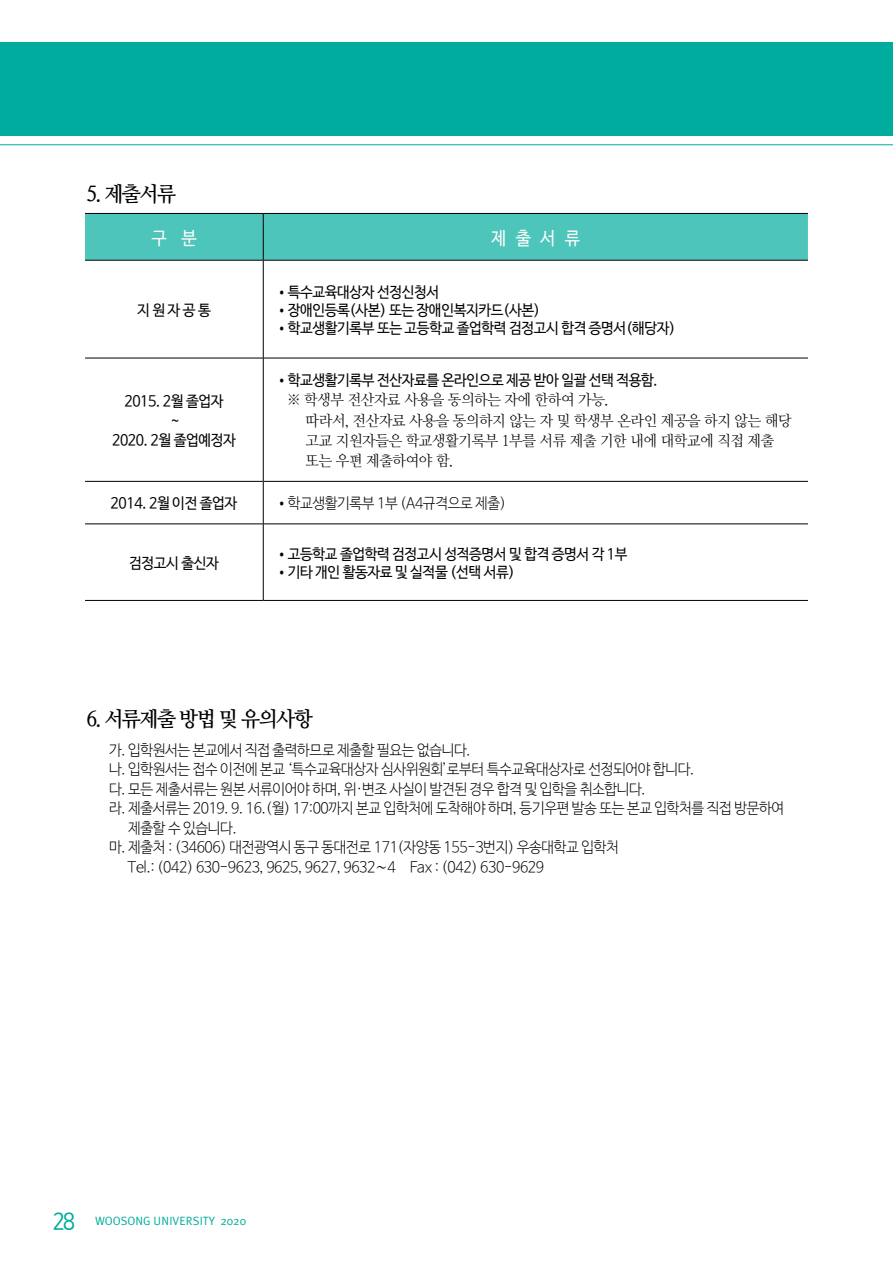
<style>
.page{position:relative;width:893px;height:1263px;background:#fff}
.page>*{position:absolute;margin:0;border:0;box-sizing:border-box;transform-origin:0 0}
.t1{font:21px "Nanum Myeongjo OTF Bold";letter-spacing:-.07em;color:#000;scale:.95 1}
.t2{font:18px "Nanum Barun Gothic OTF";color:#fff;scale:.95 1}
.t3{font:15px "Nanum Barun Gothic OTF Light";letter-spacing:-.025em;color:#000;scale:.95 1}
.t4{font:15px/20px "Nanum Barun Gothic OTF";letter-spacing:-.025em;color:#000;text-align:center;scale:.95 1}
.t5{font:15px/20.2px "Nanum Myeongjo";letter-spacing:-.025em;color:#000;scale:.95 1}
.t6{font:12px "Meta Plus Normal";color:#00ac9d}
.s1{font-family:"Nanum Barun Gothic OTF"}
.s2{font-family:"Nanum Barun Gothic OTF";font-size:22.5px}
</style>
<div class="page">
<div style="left:0;top:43px;width:893px;height:93px;background:#00ac9d"></div>
<hr style="left:0;top:145px;width:893px;height:1px;background:#00ac9d">
<div style="left:85px;top:214px;width:723px;height:46px;background:#4dc5ba"></div>
<svg style="left:85px;top:261px;width:178px;height:339px"></svg>
<svg style="left:264px;top:357px;width:544px;height:243px"></svg>
<hr style="left:85px;top:213px;width:178px;height:1px;background:#000">
<hr style="left:263px;top:213px;width:545px;height:1px;background:#000">
<hr style="left:85px;top:358px;width:178px;height:1px;background:#000">
<hr style="left:85px;top:481px;width:178px;height:1px;background:#000">
<hr style="left:264px;top:358px;width:544px;height:1px;background:#000">
<hr style="left:264px;top:481px;width:544px;height:1px;background:#000">
<hr style="left:85px;top:524px;width:178px;height:1px;background:#000">
<hr style="left:264px;top:524px;width:544px;height:1px;background:#000">
<hr style="left:85px;top:260px;width:178px;height:1px;background:#000">
<hr style="left:263px;top:260px;width:545px;height:1px;background:#000">
<hr style="left:263px;top:214px;width:1px;height:46px;background:#000">
<hr style="left:263px;top:261px;width:1px;height:97px;background:#000">
<hr style="left:263px;top:358px;width:1px;height:123px;background:#000">
<hr style="left:263px;top:481px;width:1px;height:43px;background:#000">
<hr style="left:263px;top:524px;width:1px;height:76px;background:#000">
<hr style="left:85px;top:600px;width:178px;height:1px;background:#000">
<hr style="left:263px;top:600px;width:545px;height:1px;background:#000">
<h1 class="t1" style="left:86px;top:180px;width:96px">5. 제출서류</h1>
<p class="t2" style="left:152px;top:229px;width:49px">구 분</p>
<p class="t2" style="left:491px;top:229px;width:95px">제 출 서 류</p>
<p class="t4" style="left:137px;top:301px;width:79px">지 원 자 공 통</p>
<p class="t4" style="left:112px;top:391px;width:132px">2015. 2월 졸업자<br>~<br>2020. 2월 졸업예정자</p>
<p class="t4" style="left:275px;top:283px;width:174px">•특수교육대상자 선정신청서</p>
<p class="t4" style="left:275px;top:301px;width:280px">•장애인등록(사본) 또는 장애인복지카드(사본)</p>
<p class="t4" style="left:275px;top:319px;width:423px">•학교생활기록부 또는 고등학교 졸업학력 검정고시 합격 증명서(해당자)</p>
<p class="t4" style="left:275px;top:371px;width:404px">•학교생활기록부 전산자료를 온라인으로 제공 받아 일괄 선택 적용함.</p>
<p class="t5" style="left:306px;top:390px;width:513px;text-indent:-19px">※ 학생부 전산자료 사용을 동의하는 자에 한하여 가능.<br>따라서, 전산자료 사용을 동의하지 않는 자 및 학생부 온라인 제공을 하지 않는 해당 고교 지원자들은 학교생활기록부 1부를 서류 제출 기한 내에 대학교에 직접 제출 또는 우편 제출하여야 함.</p>
<p class="t4" style="left:111px;top:494px;width:135px">2014. 2월 이전 졸업자</p>
<p class="t3" style="left:275px;top:496px;width:245px"><span class="s1">•</span>학교생활기록부 1부 (A4규격으로 제출)</p>
<p class="t4" style="left:129px;top:554px;width:96px">검정고시 출신자</p>
<p class="t4" style="left:275px;top:545px;width:372px">•고등학교 졸업학력 검정고시 성적증명서 및 합격 증명서 각 1부</p>
<p class="t4" style="left:275px;top:563px;width:254px">•기타 개인 활동자료 및 실적물 (선택 서류)</p>
<h1 class="t1" style="left:86px;top:706px;width:240px">6. 서류제출 방법 및 유의사항</h1>
<p class="t3" style="left:109px;top:742px;width:382px">가. 입학원서는 본교에서 직접 출력하므로 제출할 필요는 없습니다.</p>
<p class="t3" style="left:109px;top:761px;width:617px">나. 입학원서는 접수 이전에 본교 ‘특수교육대상자 심사위원회’로부터 특수교육대상자로 선정되어야 합니다.</p>
<p class="t3" style="left:109px;top:781px;width:566px">다. 모든 제출서류는 원본 서류이어야 하며, 위·변조 사실이 발견된 경우 합격 및 입학을 취소합니다.</p>
<p class="t3" style="left:109px;top:800px;width:712px">라. 제출서류는 2019. 9. 16.(월) 17:00까지 본교 입학처에 도착해야 하며, 등기우편 발송 또는 본교 입학처를 직접 방문하여</p>
<p class="t3" style="left:128px;top:820px;width:116px">제출할 수 있습니다.</p>
<p class="t3" style="left:109px;top:839px;width:538px">마. 제출처 : (34606) 대전광역시 동구 동대전로 171(자양동 155-3번지) 우송대학교 입학처</p>
<p class="t3" style="left:128px;top:859px;width:440px">Tel.: (042) 630-9623, 9625, 9627, 9632∼4 Fax : (042) 630-9629</p>
<p class="t6" style="left:53px;top:1214px;width:195px"><span class="s2">28</span> WOOSONG UNIVERSITY 2020</p>
</div>
